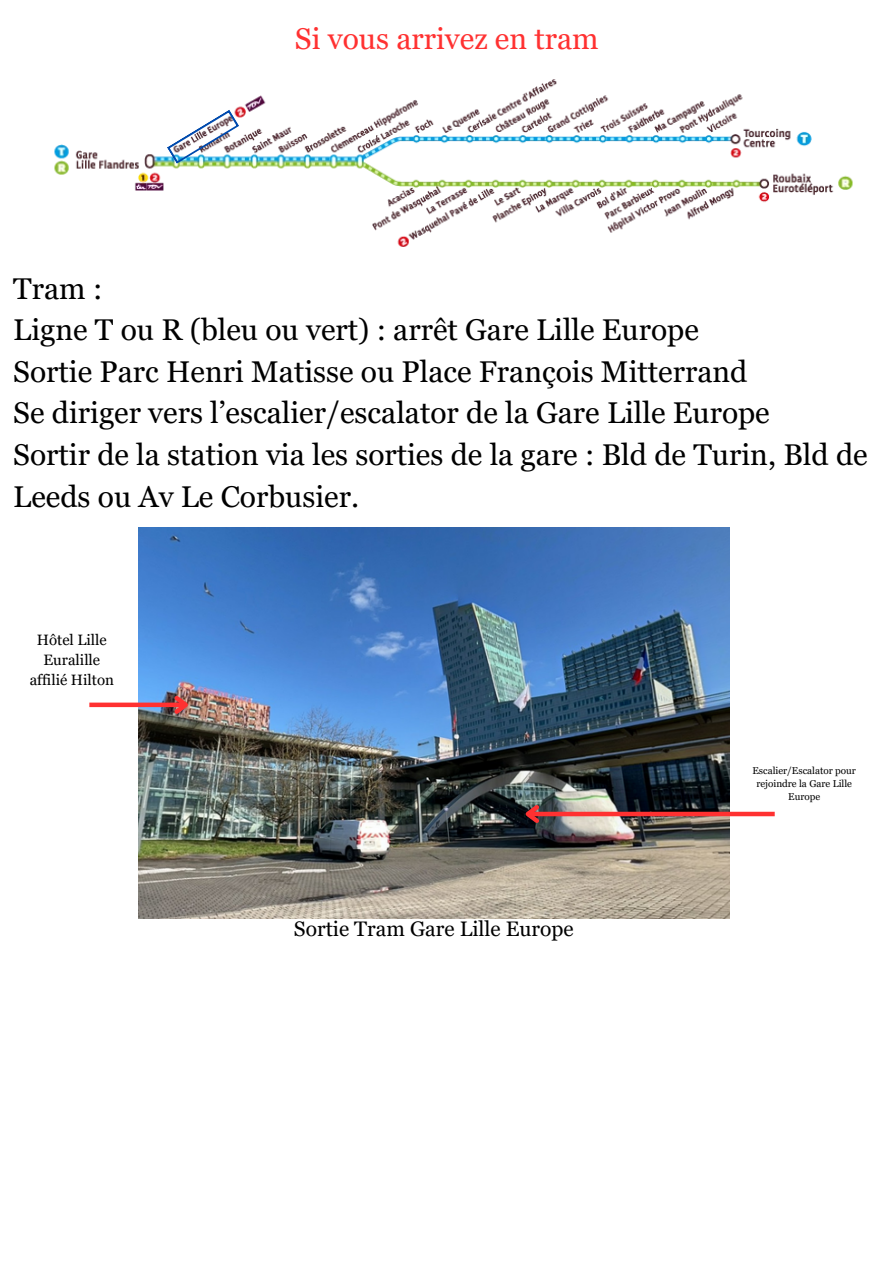
<style>
.page{position:relative;width:894px;height:1264px;background:#fff}
.page>*{position:absolute;margin:0;border:0;box-sizing:border-box;transform-origin:0 0}
.t1{font:30px/41.7px "Georgia Pro";color:#000}
.t2{font:30px "Georgia Pro";color:#ff3131}
.t3{font:21px "Georgia Pro";color:#000}
.t4{font:15px/20.2px "Georgia Pro";color:#000;text-align:center}
.t5{font:9.9px/13.2px "Georgia Pro";color:#000;text-align:center}
</style>
<div class="page">
<img style="left:54px;top:79px;width:799px;height:168px">
<img style="left:167px;top:109px;width:72px;height:55px">
<img style="left:138px;top:527px;width:591px;height:391px">
<div style="left:89px;top:702px;width:97px;height:5px;background:#ff3131"></div>
<svg style="left:170px;top:691px;width:23px;height:27px"></svg>
<div style="left:527px;top:811px;width:247px;height:5px;background:#ff3131"></div>
<svg style="left:520px;top:801px;width:23px;height:26px"></svg>
<p class="t2" style="left:295px;top:21px;width:305px">Si vous arrivez en tram</p>
<p class="t1" style="left:13px;top:267px;width:855px">Tram :<br>Ligne T ou R (bleu ou vert) : arrêt Gare Lille Europe<br>Sortie Parc Henri Matisse ou Place François Mitterrand<br>Se diriger vers l’escalier/escalator de la Gare Lille Europe<br>Sortir de la station via les sorties de la gare : Bld de Turin, Bld de Leeds ou Av Le Corbusier.</p>
<p class="t4" style="left:30px;top:629px;width:86px">Hôtel Lille<br>Euralille affilié Hilton</p>
<p class="t3" style="left:294px;top:917px;width:281px">Sortie Tram Gare Lille Europe</p>
<p class="t5" style="left:752px;top:764px;width:105px">Escalier/Escalator pour rejoindre la Gare Lille<br>Europe</p>
</div>
